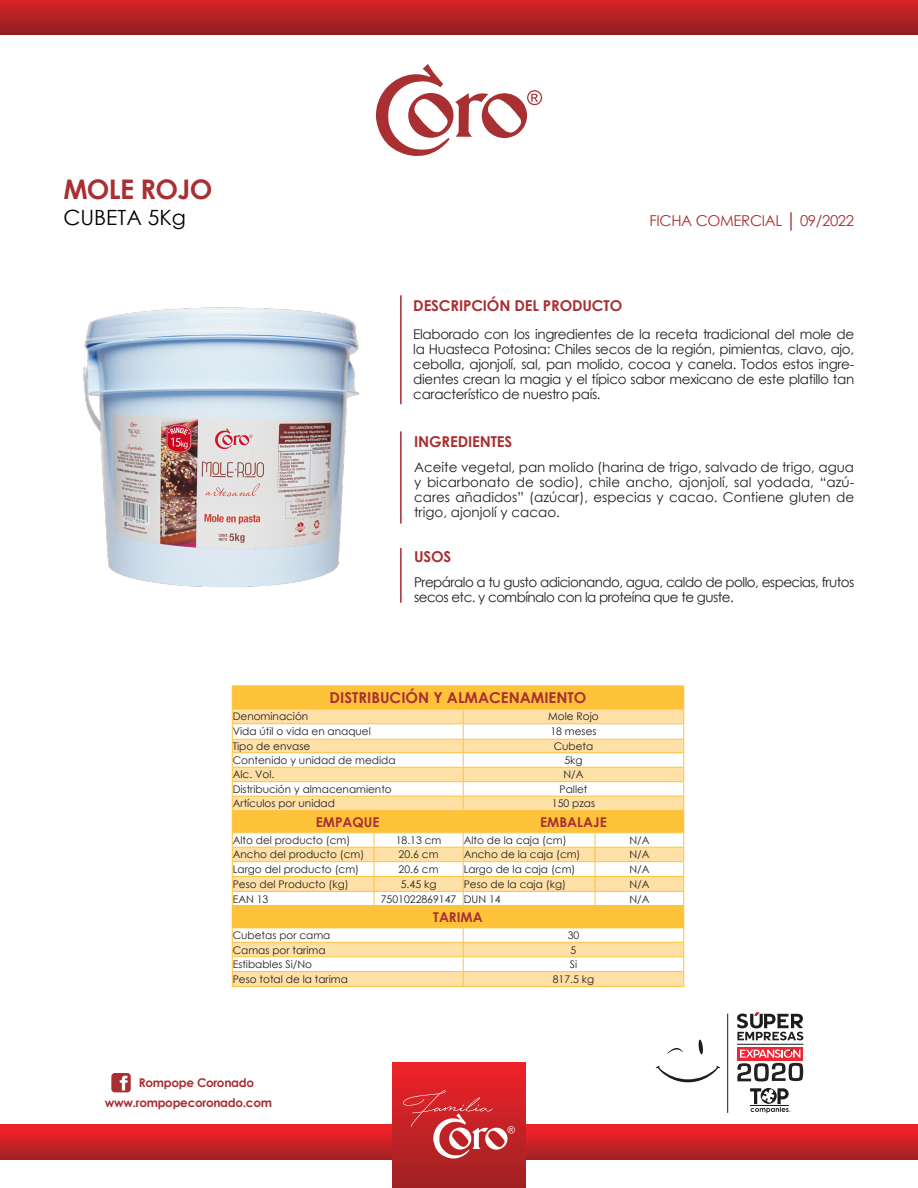
<style>
.page{position:relative;width:918px;height:1188px;background:#fff}
.page>*{position:absolute;margin:0;border:0;box-sizing:border-box;transform-origin:0 0}
.t1{font:700 27px "Century Gothic";letter-spacing:-.025em;color:#a82f32}
.t2{font:21px "Century Gothic";color:#000}
.t3{font:700 15px "Century Gothic";letter-spacing:-.01em;color:#a82f32}
.t4{font:15px "Century Gothic";letter-spacing:-.025em;color:#a82f32}
.t5{font:13.5px/15px "Century Gothic";letter-spacing:-.025em;color:#231f20;text-align:justify}
.t6{font:700 13.5px "Century Gothic";color:#a82f32}
.t7{font:700 12px "Century Gothic";letter-spacing:-.025em;color:#a82f32}
.t8{font:10.5px "Century Gothic";color:#231f20}
</style>
<div class="page">
<div style="left:0;top:0;width:918px;height:34px;background:linear-gradient(to bottom,#d62327,#922021)"></div>
<div style="left:0;top:1124px;width:918px;height:36px;background:linear-gradient(to bottom,#fa222a,#a22223)"></div>
<div style="left:392px;top:1063px;width:134px;height:125px;background:linear-gradient(to bottom,#ef2229,#9e2223)"></div>
<svg style="left:403px;top:1090px;width:112px;height:70px;background:#ce4245"></svg>
<svg style="left:667px;top:1048px;width:16px;height:6px"></svg>
<svg style="left:698px;top:1039px;width:5px;height:16px"></svg>
<svg style="left:655px;top:1066px;width:66px;height:16px"></svg>
<hr style="left:727px;top:1014px;width:1px;height:99px;background:#1c1c1c">
<svg style="left:737px;top:1012px;width:66px;height:28px"></svg>
<hr style="left:737px;top:1044px;width:66px;height:1px;background:#1c1c1c">
<svg style="left:750px;top:1088px;width:40px;height:25px"></svg>
<svg style="left:737px;top:1047px;width:66px;height:3px"></svg>
<svg style="left:737px;top:1050px;width:66px;height:31px"></svg>
<svg style="left:111px;top:1073px;width:20px;height:19px"></svg>
<svg style="left:375px;top:64px;width:167px;height:92px"></svg>
<img style="left:83px;top:307px;width:277px;height:281px">
<svg style="left:232px;top:686px;width:452px;height:300px"></svg>
<hr style="left:232px;top:986px;width:142px;height:1px;background:#fec33b">
<hr style="left:374px;top:986px;width:89px;height:1px;background:#fec33b">
<hr style="left:463px;top:986px;width:132px;height:1px;background:#fec33b">
<hr style="left:595px;top:986px;width:89px;height:1px;background:#fec33b">
<hr style="left:400px;top:295px;width:2px;height:109px;background:#a82f32">
<hr style="left:400px;top:548px;width:2px;height:55px;background:#a82f32">
<hr style="left:400px;top:431px;width:2px;height:93px;background:#a82f32">
<p class="t1" style="left:63px;top:168px;width:151px">MOLE ROJO</p>
<p class="t2" style="left:63px;top:202px;width:124px">CUBETA 5Kg</p>
<p class="t4" style="left:650px;top:210px;width:206px">FICHA COMERCIAL │ 09/2022</p>
<p class="t3" style="left:413px;top:294px;width:210px">DESCRIPCIÓN DEL PRODUCTO</p>
<p class="t5" style="left:413px;top:326px;width:442px">Elaborado con los ingredientes de la receta tradicional del mole de la Huasteca Potosina: Chiles secos de la región, pimientas, clavo, ajo, cebolla, ajonjolí, sal, pan molido, cocoa y canela. Todos estos ingre&shy;dientes crean la magia y el típico sabor mexicano de este platillo tan característico de nuestro país.</p>
<p class="t3" style="left:414px;top:430px;width:100px">INGREDIENTES</p>
<p class="t5" style="left:414px;top:459px;width:442px">Aceite vegetal, pan molido (harina de trigo, salvado de trigo, agua y bicarbonato de sodio), chile ancho, ajonjolí, sal yodada, “azú&shy;cares añadidos” (azúcar), especias y cacao. Contiene gluten de trigo, ajonjolí y cacao.</p>
<p class="t3" style="left:414px;top:545px;width:39px">USOS</p>
<p class="t5" style="left:414px;top:575px;width:442px">Prepáralo a tu gusto adicionando, agua, caldo de pollo, especias, frutos secos etc. y combínalo con la proteína que te guste.</p>
<p class="t3" style="left:330px;top:686px;width:258px">DISTRIBUCIÓN Y ALMACENAMIENTO</p>
<p class="t8" style="left:233px;top:709px;width:77px">Denominación</p>
<p class="t8" style="left:548px;top:709px;width:52px">Mole Rojo</p>
<p class="t8" style="left:233px;top:724px;width:140px">Vida útil o vida en anaquel</p>
<p class="t8" style="left:550px;top:724px;width:48px">18 meses</p>
<p class="t8" style="left:233px;top:739px;width:79px">Tipo de envase</p>
<p class="t8" style="left:554px;top:739px;width:41px">Cubeta</p>
<p class="t8" style="left:233px;top:753px;width:164px">Contenido y unidad de medida</p>
<p class="t8" style="left:564px;top:753px;width:20px">5kg</p>
<p class="t8" style="left:233px;top:767px;width:43px">Alc. Vol.</p>
<p class="t8" style="left:563px;top:767px;width:22px">N/A</p>
<p class="t8" style="left:233px;top:782px;width:161px">Distribución y almacenamiento</p>
<p class="t8" style="left:560px;top:782px;width:29px">Pallet</p>
<p class="t8" style="left:233px;top:796px;width:104px">Artículos por unidad</p>
<p class="t8" style="left:552px;top:796px;width:45px">150 pzas</p>
<p class="t6" style="left:316px;top:812px;width:65px">EMPAQUE</p>
<p class="t6" style="left:540px;top:812px;width:68px">EMBALAJE</p>
<p class="t8" style="left:233px;top:833px;width:119px">Alto del producto (cm)</p>
<p class="t8" style="left:396px;top:833px;width:47px">18.13 cm</p>
<p class="t8" style="left:464px;top:833px;width:104px">Alto de la caja (cm)</p>
<p class="t8" style="left:629px;top:833px;width:22px">N/A</p>
<p class="t8" style="left:233px;top:847px;width:133px">Ancho del producto (cm)</p>
<p class="t8" style="left:399px;top:847px;width:41px">20.6 cm</p>
<p class="t8" style="left:464px;top:847px;width:118px">Ancho de la caja (cm)</p>
<p class="t8" style="left:629px;top:847px;width:22px">N/A</p>
<p class="t8" style="left:233px;top:862px;width:128px">Largo del producto (cm)</p>
<p class="t8" style="left:399px;top:862px;width:41px">20.6 cm</p>
<p class="t8" style="left:464px;top:862px;width:113px">Largo de la caja (cm)</p>
<p class="t8" style="left:629px;top:862px;width:22px">N/A</p>
<p class="t8" style="left:233px;top:877px;width:117px">Peso del Producto (kg)</p>
<p class="t8" style="left:401px;top:877px;width:37px">5.45 kg</p>
<p class="t8" style="left:464px;top:877px;width:104px">Peso de la caja (kg)</p>
<p class="t8" style="left:629px;top:877px;width:22px">N/A</p>
<p class="t8" style="left:233px;top:891px;width:37px">EAN 13</p>
<p class="t8" style="left:381px;top:891px;width:77px">7501022869147</p>
<p class="t8" style="left:464px;top:891px;width:39px">DUN 14</p>
<p class="t8" style="left:629px;top:891px;width:22px">N/A</p>
<p class="t6" style="left:433px;top:907px;width:51px">TARIMA</p>
<p class="t8" style="left:233px;top:928px;width:99px">Cubetas por cama</p>
<p class="t8" style="left:568px;top:928px;width:13px">30</p>
<p class="t8" style="left:233px;top:942px;width:94px">Camas por tarima</p>
<p class="t8" style="left:571px;top:942px;width:7px">5</p>
<p class="t8" style="left:233px;top:957px;width:81px">Estibables Si/No</p>
<p class="t8" style="left:570px;top:957px;width:9px">Si</p>
<p class="t8" style="left:233px;top:972px;width:117px">Peso total de la tarima</p>
<p class="t8" style="left:553px;top:972px;width:43px">817.5 kg</p>
<p class="t7" style="left:139px;top:1073px;width:117px">Rompope Coronado</p>
<p class="t7" style="left:105px;top:1093px;width:169px">www.rompopecoronado.com</p>
</div>
